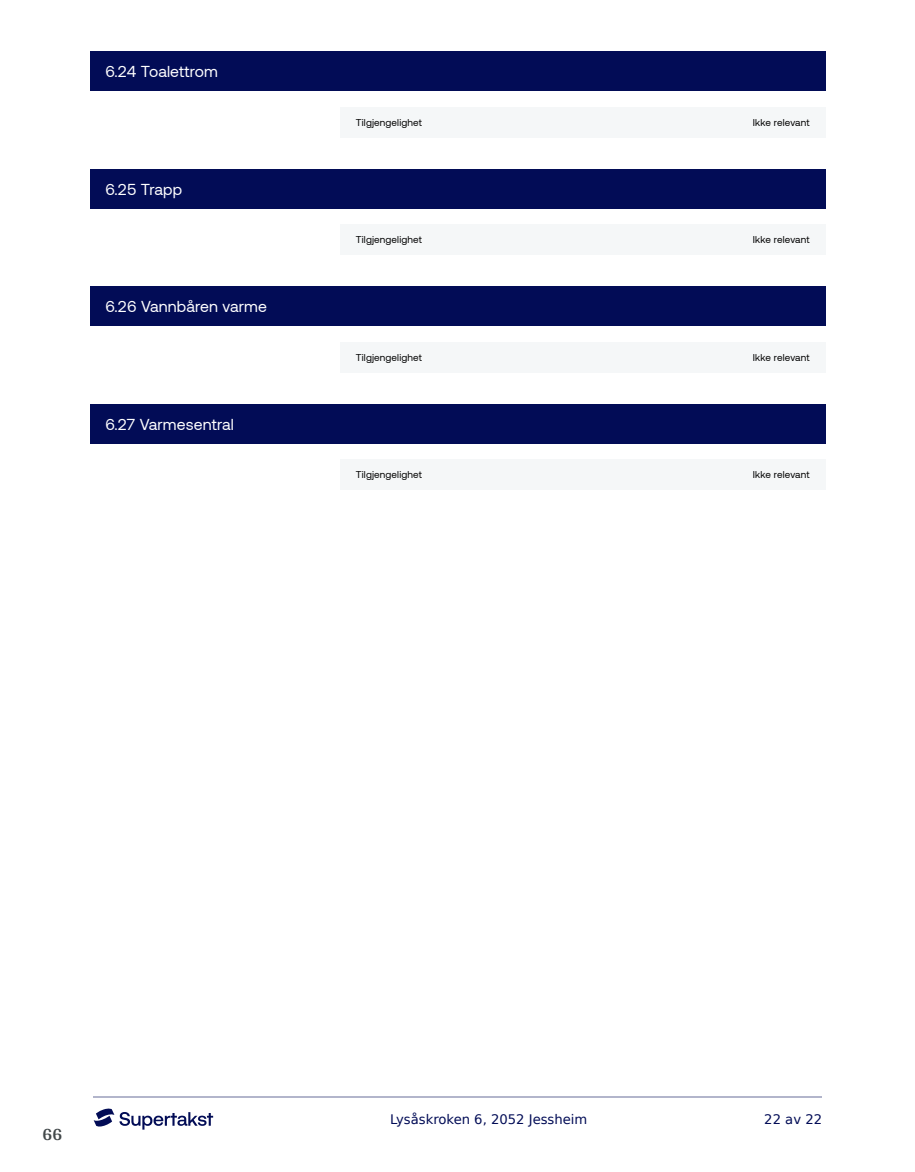
<style>
.page{position:relative;width:915px;height:1172px;background:#fff}
.page>*{position:absolute;margin:0;border:0;box-sizing:border-box;transform-origin:0 0}
.t1{font:700 18px "Arya";color:#414749}
.t2{font:15.75px "Aeonik";letter-spacing:.01em;color:#fff}
.t3{font:13.2px "DejaVu Sans";color:#020c56}
.t4{font:9.9px "Aeonik";letter-spacing:.015em;color:#000}
</style>
<div class="page">
<hr style="left:93px;top:1097px;width:728px;height:1px;background:#b2b5cb">
<svg style="left:94px;top:1108px;width:119px;height:21px"></svg>
<div style="left:89px;top:52px;width:736px;height:39px;background:#020c56"></div>
<div style="left:89px;top:169px;width:736px;height:40px;background:#020c56"></div>
<div style="left:89px;top:287px;width:736px;height:39px;background:#020c56"></div>
<div style="left:89px;top:404px;width:736px;height:39px;background:#020c56"></div>
<div style="left:340px;top:107px;width:485px;height:30px;background:#f5f7f8"></div>
<div style="left:340px;top:224px;width:485px;height:31px;background:#f5f7f8"></div>
<div style="left:340px;top:342px;width:485px;height:30px;background:#f5f7f8"></div>
<div style="left:340px;top:459px;width:485px;height:31px;background:#f5f7f8"></div>
<h2 class="t2" style="left:105px;top:63px;width:114px">6.24 Toalettrom</h2>
<h2 class="t2" style="left:105px;top:181px;width:78px">6.25 Trapp</h2>
<h2 class="t2" style="left:105px;top:298px;width:163px">6.26 Vannbåren varme</h2>
<h2 class="t2" style="left:105px;top:415px;width:130px">6.27 Varmesentral</h2>
<p class="t4" style="left:356px;top:117px;width:68px">Tilgjengelighet</p>
<p class="t4" style="left:752px;top:117px;width:58px">Ikke relevant</p>
<p class="t4" style="left:356px;top:234px;width:68px">Tilgjengelighet</p>
<p class="t4" style="left:752px;top:234px;width:58px">Ikke relevant</p>
<p class="t4" style="left:356px;top:352px;width:68px">Tilgjengelighet</p>
<p class="t4" style="left:752px;top:352px;width:58px">Ikke relevant</p>
<p class="t4" style="left:356px;top:469px;width:68px">Tilgjengelighet</p>
<p class="t4" style="left:752px;top:469px;width:58px">Ikke relevant</p>
<h1 class="t1" style="left:43px;top:1123px;width:21px">66</h1>
<h3 class="t3" style="left:390px;top:1108px;width:199px">Lysåskroken 6, 2052 Jessheim</h3>
<h3 class="t3" style="left:764px;top:1108px;width:59px">22 av 22</h3>
</div>
